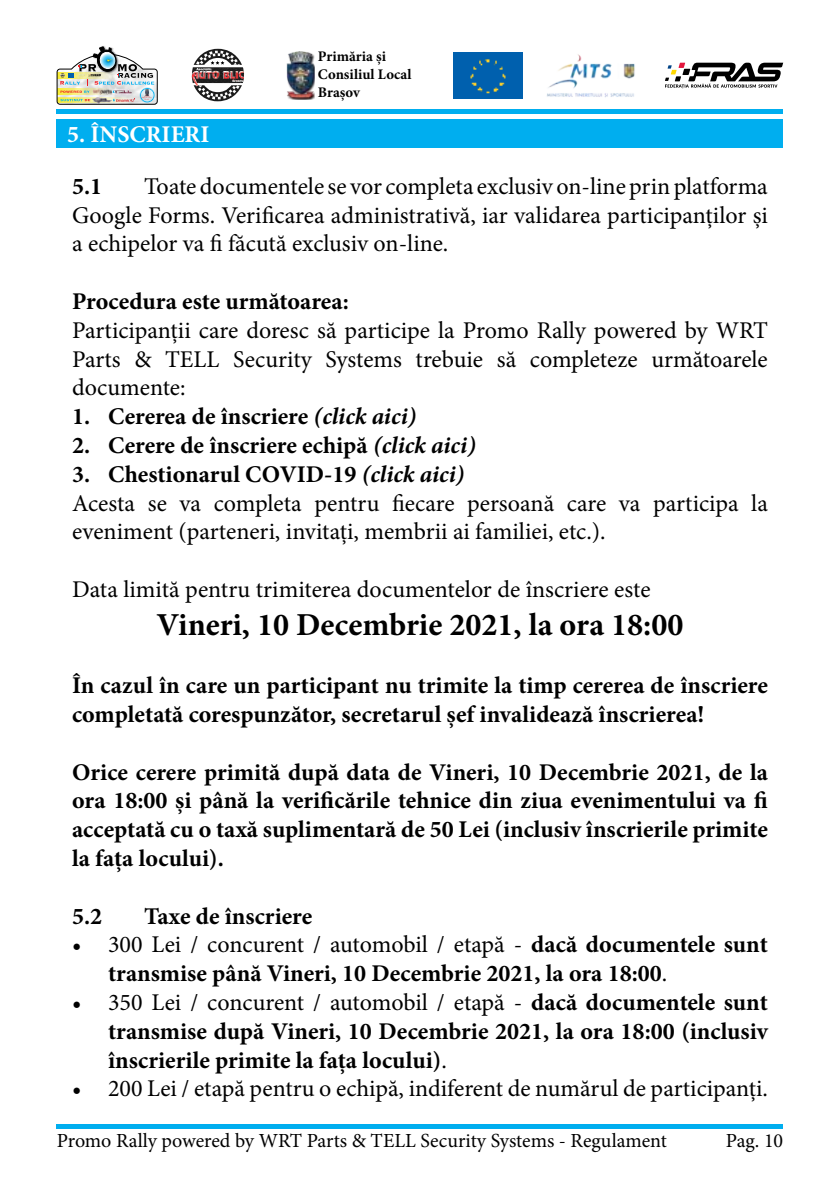
<style>
.page{position:relative;width:840px;height:1191px;background:#fff}
.page>*{position:absolute;margin:0;border:0;box-sizing:border-box;transform-origin:0 0}
.t1{font:700 32px "Minion Pro";color:#000}
.t2{font:700 24px/28.8px "Minion Pro";color:#000}
.t3{font:24px/28.8px "Minion Pro";color:#000;text-align:justify}
.t4{font:700 24px "Minion Pro";color:#fff}
.t5{font:20px "Minion Pro";color:#000}
.t6{font:700 14.6px/17.6px "Minion Pro";color:#000}
.s1{font-style:italic}
.s2{font-weight:700}
.s3{font-weight:700;font-style:italic}
.s4{font-weight:400}
</style>
<div class="page">
<hr style="left:57px;top:1124px;width:725px;height:4px;background:#00aeef">
<hr style="left:57px;top:109px;width:725px;height:4px;background:#00aeef">
<svg style="left:192px;top:49px;width:52px;height:52px"></svg>
<svg style="left:665px;top:63px;width:117px;height:25px"></svg>
<img style="left:547px;top:54px;width:88px;height:44px">
<img style="left:453px;top:53px;width:69px;height:45px">
<img style="left:286px;top:51px;width:28px;height:49px">
<img style="left:57px;top:47px;width:100px;height:57px">
<div style="left:57px;top:119px;width:725px;height:28px;background:#00aeef"></div>
<p class="t6" style="left:318px;top:48px;width:95px">Primăria și<br>Consiliul Local<br>Brașov</p>
<p class="t4" style="left:67px;top:117px;width:144px">5. ÎNSCRIERI</p>
<p class="t2" style="left:72px;top:171px;width:32px">5.1</p>
<p class="t3" style="left:72px;top:172px;width:697px;text-indent:72px">Toate documentele se vor completa exclusiv on-line prin platforma Google Forms. Verificarea administrativă, iar validarea participanților și a echipelor va fi făcută exclusiv on-line.</p>
<p class="t2" style="left:72px;top:286px;width:278px">Procedura este următoarea:</p>
<p class="t3" style="left:72px;top:316px;width:697px">Participanții care doresc să participe la Promo Rally powered by WRT Parts &amp; TELL Security Systems trebuie să completeze următoarele documente:</p>
<p class="t2" style="left:72px;top:402px;width:345px">1. Cererea de înscriere <span class="s1">(click aici)</span></p>
<p class="t2" style="left:72px;top:430px;width:405px">2. Cerere de înscriere echipă <span class="s1">(click aici)</span></p>
<p class="t3" style="left:72px;top:460px;width:697px;text-align:left"><span class="s2">3. Chestionarul COVID-19</span> <span class="s3">(click aici)<br></span>Acesta se va completa pentru fiecare persoană care va participa la eveniment (parteneri, invitați, membrii ai familiei, etc.).</p>
<p class="t3" style="left:72px;top:575px;width:579px">Data limită pentru trimiterea documentelor de înscriere este</p>
<h1 class="t1" style="left:156px;top:602px;width:528px">Vineri, 10 Decembrie 2021, la ora 18:00</h1>
<p class="t2" style="left:72px;top:670px;width:697px">În cazul în care un participant nu trimite la timp cererea de înscriere completată corespunzător, secretarul șef invalidează înscrierea!</p>
<p class="t2" style="left:72px;top:757px;width:697px;text-align:justify">Orice cerere primită după data de Vineri, 10 Decembrie 2021, de la ora 18:00 și până la verificările tehnice din ziua evenimentului va fi acceptată cu o taxă suplimentară de 50 Lei (inclusiv înscrierile primite la fața locului).</p>
<p class="t2" style="left:72px;top:901px;width:32px">5.2</p>
<p class="t2" style="left:144px;top:901px;width:169px">Taxe de înscriere</p>
<p class="t2" style="left:108px;top:930px;width:660px;text-indent:-36px"><span class="s4">• 300 Lei / concurent / automobil / etapă -</span> dacă documentele sunt transmise până Vineri, 10 Decembrie 2021, la ora 18:00<span class="s4">.</span></p>
<p class="t2" style="left:108px;top:987px;width:661px;text-align:justify;text-indent:-36px"><span class="s4">• 350 Lei / concurent / automobil / etapă -</span> dacă documentele sunt transmise după Vineri, 10 Decembrie 2021, la ora 18:00 (inclusiv înscrierile primite la fața locului)<span class="s4">.</span></p>
<p class="t3" style="left:72px;top:1074px;width:697px">• 200 Lei / etapă pentru o echipă, indiferent de numărul de participanți.</p>
<p class="t5" style="left:57px;top:1127px;width:611px">Promo Rally powered by WRT Parts &amp; TELL Security Systems - Regulament</p>
<p class="t5" style="left:725px;top:1127px;width:59px">Pag. 10</p>
</div>
